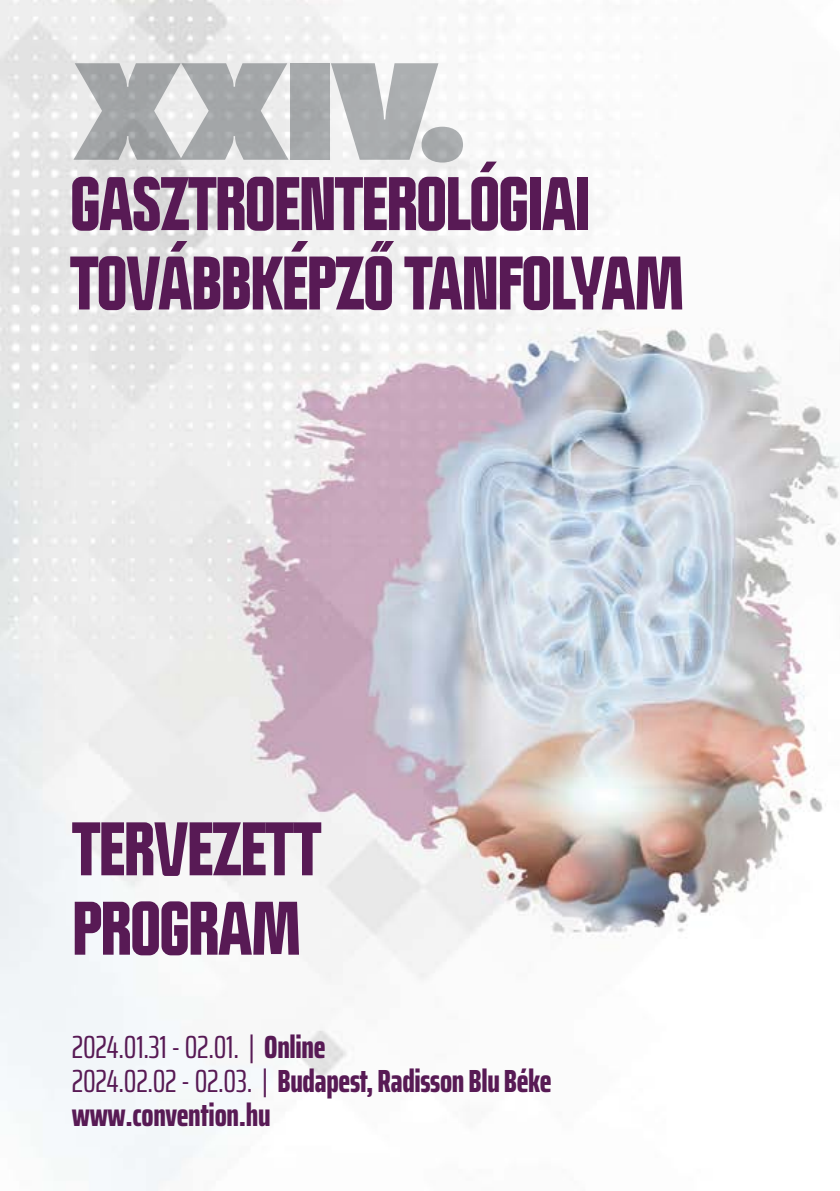
<style>
.page{position:relative;width:840px;height:1191px;background:#fff}
.page>*{position:absolute;margin:0;border:0;box-sizing:border-box;transform-origin:0 0}
.t1{font:900 154.4px "Freight Sans U Pro Ultra";color:#b1b4b6}
.t2{font:900 condensed 66.2px/79.4px "Politica";letter-spacing:-.025em;color:#581a55}
.t3{font:800 extra-condensed 32px/34px "Saira";letter-spacing:-.01em;color:#581a55}
.s1{font-weight:400}
</style>
<div class="page">
<img style="left:0;top:0;width:839px;height:1191px">
<h1 class="t1" style="left:72px;top:6px;width:396px">XXIV.</h1>
<h2 class="t2" style="left:70px;top:161px;width:615px">GASZTROENTEROLÓGIAI<br>TOVÁBBKÉPZŐ TANFOLYAM</h2>
<h2 class="t2" style="left:72px;top:806px;width:251px">TERVEZETT<br>PROGRAM</h2>
<p class="t3" style="left:72px;top:1029px;width:481px"><span class="s1">2024.01.31 - 02.01. |</span> Online<br><span class="s1">2024.02.02 - 02.03. |</span> Budapest, Radisson Blu Béke www.convention.hu</p>
</div>
